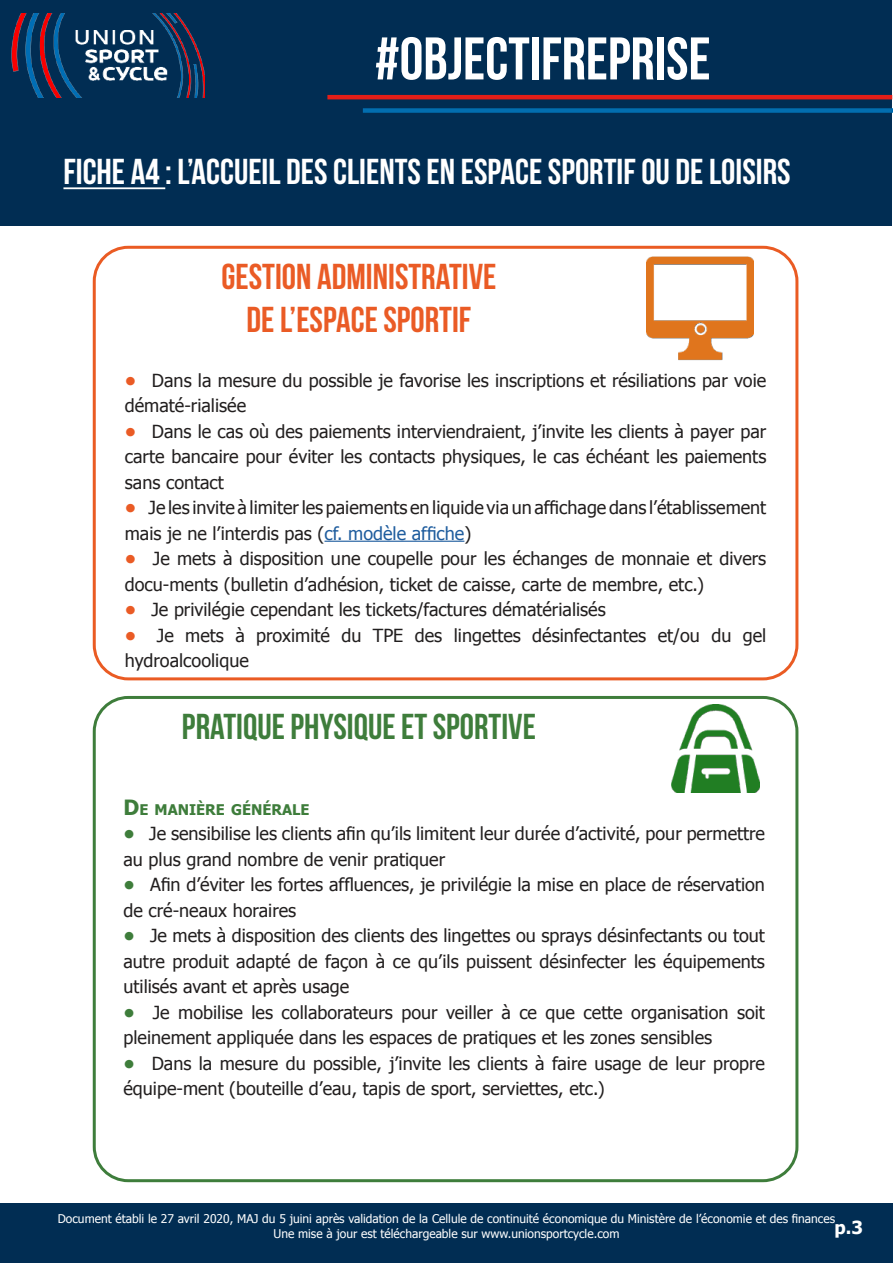
<style>
.page{position:relative;width:893px;height:1263px;background:#fff}
.page>*{position:absolute;margin:0;border:0;box-sizing:border-box;transform-origin:0 0}
.t1{font:700 60px "Bebas Neue";color:#fff}
.t2{font:700 36px "Bebas Neue";color:#fff}
.t3{font:700 36px/43.2px "Bebas Neue";color:#ea5b25;text-align:center}
.t4{font:700 36px "Bebas Neue";color:#3e7d3b}
.t5{font:18px/25.5px "Tahoma";color:#221f1f}
.t6{font:700 18px "Tahoma";color:#fff}
.t7{font:700 14.7px "Tahoma";color:#3e7d3b}
.t8{font:12px/14.4px "Tahoma";color:#fff;text-align:center}
.s1{font-weight:700;color:#ea5b25}
.s2{color:#1f5d9e}
.s3{font-size:21px}
.s4{font-weight:700;color:#3e7d3b}
</style>
<div class="page">
<div style="left:0;top:1203px;width:893px;height:60px;background:#012d53"></div>
<div style="left:1px;top:0;width:891px;height:225px;background:#012d53"></div>
<hr style="left:63px;top:187px;width:102px;height:2px;background:#fff">
<img style="left:11px;top:14px;width:193px;height:83px">
<hr style="left:327px;top:95px;width:565px;height:4px;background:#e41e18">
<div style="left:363px;top:108px;width:530px;height:5px;background:#026eb0"></div>
<div style="left:93px;top:246px;width:705px;height:434px;border:3px solid #ea5b23;border-radius:34px"></div>
<div style="left:93px;top:696px;width:705px;height:486px;border:3px solid #3e7d3b;border-radius:34px"></div>
<hr style="left:324px;top:541px;width:140px;height:1px;background:#1f5d9e">
<img style="left:647px;top:256px;width:107px;height:105px">
<img style="left:672px;top:705px;width:87px;height:87px">
<h1 class="t1" style="left:375px;top:24px;width:337px">#OBJECTIFREPRISE</h1>
<h2 class="t2" style="left:63px;top:151px;width:729px">FICHE A4 : L’ACCUEIL DES CLIENTS EN ESPACE SPORTIF OU DE LOISIRS</h2>
<h2 class="t3" style="left:221px;top:255px;width:276px">GESTION ADMINISTRATIVE<br>DE L’ESPACE SPORTIF</h2>
<p class="t5" style="left:125px;top:368px;width:643px"><span class="s1">•</span> Dans la mesure du possible je favorise les inscriptions et résiliations par voie dématé-rialisée</p>
<p class="t5" style="left:125px;top:418px;width:643px;text-align:justify"><span class="s1">•</span> Dans le cas où des paiements interviendraient, j’invite les clients à payer par carte bancaire pour éviter les contacts physiques, le cas échéant les paiements sans contact</p>
<p class="t5" style="left:125px;top:494px;width:643px"><span class="s1">•</span> Je les invite à limiter les paiements en liquide via un affichage dans l’établissement mais je ne l’interdis pas (<span class="s2">cf. modèle affiche</span>)</p>
<p class="t5" style="left:125px;top:545px;width:643px"><span class="s1">•</span> Je mets à disposition une coupelle pour les échanges de monnaie et divers docu-ments (bulletin d’adhésion, ticket de caisse, carte de membre, etc.)</p>
<p class="t5" style="left:125px;top:596px;width:482px"><span class="s1">•</span> Je privilégie cependant les tickets/factures dématérialisés</p>
<p class="t5" style="left:125px;top:622px;width:643px"><span class="s1">•</span> Je mets à proximité du TPE des lingettes désinfectantes et/ou du gel hydroalcoolique</p>
<h2 class="t4" style="left:182px;top:706px;width:356px">PRATIQUE PHYSIQUE ET SPORTIVE</h2>
<p class="t7" style="left:123px;top:802px;width:188px"><span class="s3">D</span>E MANIÈRE GÉNÉRALE</p>
<p class="t5" style="left:123px;top:820px;width:643px"><span class="s4">•</span> Je sensibilise les clients afin qu’ils limitent leur durée d’activité, pour permettre au plus grand nombre de venir pratiquer</p>
<p class="t5" style="left:123px;top:871px;width:643px"><span class="s4">•</span> Afin d’éviter les fortes affluences, je privilégie la mise en place de réservation de cré-neaux horaires</p>
<p class="t5" style="left:123px;top:922px;width:643px;text-align:justify"><span class="s4">•</span> Je mets à disposition des clients des lingettes ou sprays désinfectants ou tout autre produit adapté de façon à ce qu’ils puissent désinfecter les équipements utilisés avant et après usage</p>
<p class="t5" style="left:123px;top:998px;width:643px"><span class="s4">•</span> Je mobilise les collaborateurs pour veiller à ce que cette organisation soit pleinement appliquée dans les espaces de pratiques et les zones sensibles</p>
<p class="t5" style="left:123px;top:1049px;width:643px"><span class="s4">•</span> Dans la mesure du possible, j’invite les clients à faire usage de leur propre équipe-ment (bouteille d’eau, tapis de sport, serviettes, etc.)</p>
<p class="t8" style="left:58px;top:1211px;width:779px">Document établi le 27 avril 2020, MAJ du 5 juini après validation de la Cellule de continuité économique du Ministère de l’économie et des finances<br>Une mise à jour est téléchargeable sur www.unionsportcycle.com</p>
<p class="t6" style="left:834px;top:1220px;width:30px">p.3</p>
</div>
